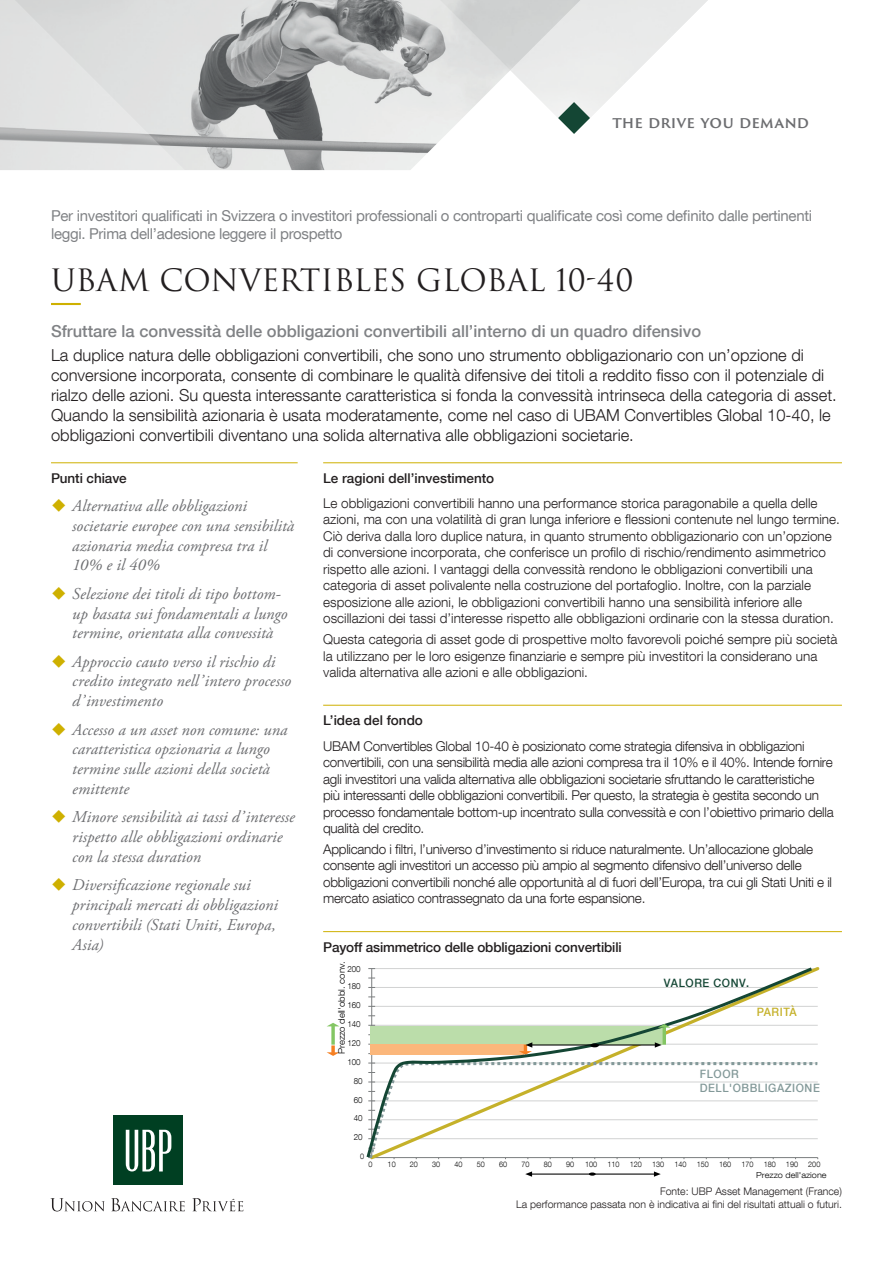
<style>
.page{position:relative;width:893px;height:1263px;background:#fff}
.page>*{position:absolute;margin:0;border:0;box-sizing:border-box;transform-origin:0 0}
.nom_du_fonds{font:30px "Trajan Pro 3";color:#231f20}
.t1{font:italic 16.5px/19.8px "Adobe Garamond Pro";letter-spacing:.005em;color:#6c6d70}
.Texte_Intro{font:300 16.5px/19.8px "Helvetica Neue LT Com";color:#231f20}
.Texte_Intro-2{font:500 16.5px "Helvetica Neue LT Com";color:#808285}
.Tagline{font:600 15.45px "Trajan Sans Pro";letter-spacing:.005em;color:#6c6d70}
.t2{font:15px/18px "Helvetica Neue LT Com";letter-spacing:-.02em;color:#808285}
.Texte{font:300 13.5px/16.5px "Helvetica Neue LT Com";color:#231f20}
.Texte-2{font:300 13.5px/16.5px "Helvetica Neue LT Com";letter-spacing:-.02em;color:#231f20}
.Titre_Niv_2{font:500 13.5px "Helvetica Neue LT Com";letter-spacing:-.01em;color:#231f20}
.t3{font:500 11.55px/13.8px "Helvetica Neue LT Com";letter-spacing:.05em;color:#839999;scale:.94 1}
.t4{font:500 11.55px "Helvetica Neue LT Com";letter-spacing:.05em;color:#144634;scale:.94 1}
.t5{font:500 11.55px "Helvetica Neue LT Com";letter-spacing:.05em;color:#c5b12a;scale:.94 1}
.Sources{font:300 10.5px "Helvetica Neue LT Com";color:#231f20}
.t6{font:300 9px "Helvetica Neue LT Com";color:#000001;scale:1.06 1}
.t7{font:300 8.4px "Helvetica Neue LT Com";color:#000001;scale:.94 1}
.t8{font:300 8.25px "Helvetica Neue LT Com";color:#000001;scale:1.09 1}
.t9{font:300 7.65px "Helvetica Neue LT Com";color:#000001;scale:.94 1}
</style>
<div class="page">
<svg style="left:50px;top:1198px;width:55px;height:13px"></svg>
<svg style="left:111px;top:1198px;width:74px;height:13px"></svg>
<svg style="left:192px;top:1198px;width:51px;height:13px"></svg>
<div style="left:113px;top:1116px;width:70px;height:69px;background:#003f22"></div>
<svg style="left:126px;top:1130px;width:45px;height:41px"></svg>
<hr style="left:51px;top:303px;width:30px;height:2px;background:#ceb000">
<hr style="left:323px;top:462px;width:519px;height:1px;background:#ceb000">
<hr style="left:323px;top:705px;width:519px;height:1px;background:#ceb000">
<hr style="left:51px;top:462px;width:247px;height:1px;background:#ceb000">
<svg style="left:213px;top:0;width:297px;height:171px;background:#bebfbf"></svg>
<svg style="left:0;top:0;width:213px;height:170px;background:#d8d9d9"></svg>
<svg style="left:510px;top:0;width:198px;height:134px"></svg>
<hr style="left:323px;top:931px;width:519px;height:1px;background:#ceb000">
<svg style="left:331px;top:1026px;width:4px;height:19px"></svg>
<svg style="left:327px;top:1023px;width:12px;height:3px"></svg>
<svg style="left:327px;top:1045px;width:13px;height:11px"></svg>
<hr style="left:531px;top:1173px;width:61px;height:1px;background:#000001">
<svg style="left:525px;top:1171px;width:7px;height:6px"></svg>
<svg style="left:589px;top:1172px;width:7px;height:4px"></svg>
<hr style="left:592px;top:1173px;width:63px;height:1px;background:#000001">
<svg style="left:654px;top:1171px;width:7px;height:6px"></svg>
<svg style="left:366px;top:967px;width:449px;height:190px"></svg>
<svg style="left:658px;top:1024px;width:13px;height:3px"></svg>
<svg style="left:367px;top:1042px;width:451px;height:118px"></svg>
<hr style="left:595px;top:1044px;width:61px;height:1px;background:#000001">
<hr style="left:531px;top:1044px;width:63px;height:1px;background:#000001">
<p class="Tagline" style="left:612px;top:111px;width:198px">THE DRIVE YOU DEMAND</p>
<p class="t2" style="left:51px;top:206px;width:763px">Per investitori qualificati in Svizzera o investitori professionali o controparti qualificate così come definito dalle pertinenti leggi. Prima dell’adesione leggere il prospetto</p>
<p class="nom_du_fonds" style="left:51px;top:260px;width:584px">UBAM CONVERTIBLES GLOBAL 10-40</p>
<p class="Texte_Intro-2" style="left:51px;top:321px;width:652px">Sfruttare la convessità delle obbligazioni convertibili all’interno di un quadro difensivo</p>
<p class="Texte_Intro" style="left:51px;top:345px;width:787px">La duplice natura delle obbligazioni convertibili, che sono uno strumento obbligazionario con un’opzione di conversione incorporata, consente di combinare le qualità difensive dei titoli a reddito fisso con il potenziale di rialzo delle azioni. Su questa interessante caratteristica si fonda la convessità intrinseca della categoria di asset.<br>Quando la sensibilità azionaria è usata moderatamente, come nel caso di UBAM Convertibles Global 10-40, le obbligazioni convertibili diventano una solida alternativa alle obbligazioni societarie.</p>
<p class="Titre_Niv_2" style="left:323px;top:470px;width:173px">Le ragioni dell’investimento</p>
<p class="Texte" style="left:323px;top:494px;width:518px">Le obbligazioni convertibili hanno una performance storica paragonabile a quella delle azioni, ma con una volatilità di gran lunga inferiore e flessioni contenute nel lungo termine.<br>Ciò deriva dalla loro duplice natura, in quanto strumento obbligazionario con un’opzione di conversione incorporata, che conferisce un profilo di rischio/rendimento asimmetrico rispetto alle azioni. I vantaggi della convessità rendono le obbligazioni convertibili una categoria di asset polivalente nella costruzione del portafoglio. Inoltre, con la parziale esposizione alle azioni, le obbligazioni convertibili hanno una sensibilità inferiore alle oscillazioni dei tassi d’interesse rispetto alle obbligazioni ordinarie con la stessa duration.</p>
<p class="Texte" style="left:323px;top:631px;width:516px">Questa categoria di asset gode di prospettive molto favorevoli poiché sempre più società la utilizzano per le loro esigenze finanziarie e sempre più investitori la considerano una valida alternativa alle azioni e alle obbligazioni.</p>
<p class="Titre_Niv_2" style="left:323px;top:712px;width:101px">L’idea del fondo</p>
<p class="Texte-2" style="left:323px;top:737px;width:512px">UBAM Convertibles Global 10-40 è posizionato come strategia difensiva in obbligazioni convertibili, con una sensibilità media alle azioni compresa tra il 10% e il 40%. Intende fornire agli investitori una valida alternativa alle obbligazioni societarie sfruttando le caratteristiche più interessanti delle obbligazioni convertibili. Per questo, la strategia è gestita secondo un processo fondamentale bottom-up incentrato sulla convessità e con l’obiettivo primario della qualità del credito.</p>
<p class="Texte-2" style="left:323px;top:840px;width:510px">Applicando i filtri, l’universo d’investimento si riduce naturalmente. Un’allocazione globale consente agli investitori un accesso più ampio al segmento difensivo dell’universo delle obbligazioni convertibili nonché alle opportunità al di fuori dell’Europa, tra cui gli Stati Uniti e il mercato asiatico contrassegnato da una forte espansione.</p>
<p class="Titre_Niv_2" style="left:51px;top:470px;width:77px">Punti chiave</p>
<p class="t1" style="left:72px;top:496px;width:223px">Alternativa alle obbligazioni societarie europee con una sensibilità azionaria media compresa tra il<br>10% e il 40%</p>
<p class="t1" style="left:72px;top:584px;width:217px">Selezione dei titoli di tipo bottom&shy;up basata sui fondamentali a lungo termine, orientata alla convessità</p>
<p class="t1" style="left:72px;top:652px;width:220px">Approccio cauto verso il rischio di credito integrato nell’intero processo d’investimento</p>
<p class="t1" style="left:72px;top:720px;width:217px">Accesso a un asset non comune: una caratteristica opzionaria a lungo termine sulle azioni della società emittente</p>
<p class="t1" style="left:72px;top:808px;width:224px">Minore sensibilità ai tassi d’interesse rispetto alle obbligazioni ordinarie con la stessa duration</p>
<p class="t1" style="left:72px;top:875px;width:207px">Diversificazione regionale sui principali mercati di obbligazioni convertibili (Stati Uniti, Europa,<br>Asia)</p>
<p class="Titre_Niv_2" style="left:323px;top:939px;width:300px">Payoff asimmetrico delle obbligazioni convertibili</p>
<p class="t6" style="left:336px;top:1054px;width:89px;rotate:-90deg">Prezzo dell'obbl. conv.</p>
<p class="t7" style="left:347px;top:964px;width:16px">200</p>
<p class="t7" style="left:347px;top:981px;width:16px">180</p>
<p class="t7" style="left:347px;top:1000px;width:16px">160</p>
<p class="t7" style="left:347px;top:1019px;width:16px">140</p>
<p class="t7" style="left:347px;top:1038px;width:16px">120</p>
<p class="t7" style="left:347px;top:1056px;width:16px">100</p>
<p class="t7" style="left:354px;top:1075px;width:11px">80</p>
<p class="t7" style="left:354px;top:1094px;width:11px">60</p>
<p class="t7" style="left:354px;top:1113px;width:11px">40</p>
<p class="t7" style="left:354px;top:1132px;width:11px">20</p>
<p class="t9" style="left:360px;top:1152px;width:6px">0</p>
<p class="t4" style="left:664px;top:976px;width:92px">VALORE CONV.</p>
<p class="t5" style="left:757px;top:1005px;width:44px">PARITÀ</p>
<p class="t3" style="left:700px;top:1067px;width:129px">FLOOR<br>DELL'OBBLIGAZIONE</p>
<p class="t9" style="left:368px;top:1160px;width:6px">0</p>
<p class="t9" style="left:388px;top:1160px;width:10px">10</p>
<p class="t9" style="left:410px;top:1160px;width:10px">20</p>
<p class="t9" style="left:432px;top:1160px;width:10px">30</p>
<p class="t9" style="left:455px;top:1160px;width:10px">40</p>
<p class="t9" style="left:477px;top:1160px;width:10px">50</p>
<p class="t9" style="left:499px;top:1160px;width:10px">60</p>
<p class="t9" style="left:521px;top:1160px;width:10px">70</p>
<p class="t9" style="left:544px;top:1160px;width:10px">80</p>
<p class="t9" style="left:566px;top:1160px;width:10px">90</p>
<p class="t9" style="left:585px;top:1160px;width:14px">100</p>
<p class="t9" style="left:607px;top:1160px;width:14px">110</p>
<p class="t9" style="left:630px;top:1160px;width:14px">120</p>
<p class="t9" style="left:652px;top:1160px;width:14px">130</p>
<p class="t9" style="left:674px;top:1160px;width:14px">140</p>
<p class="t9" style="left:697px;top:1160px;width:14px">150</p>
<p class="t9" style="left:719px;top:1160px;width:14px">160</p>
<p class="t9" style="left:741px;top:1160px;width:14px">170</p>
<p class="t9" style="left:764px;top:1160px;width:14px">180</p>
<p class="t9" style="left:786px;top:1160px;width:14px">190</p>
<p class="t9" style="left:808px;top:1160px;width:14px">200</p>
<p class="t8" style="left:756px;top:1170px;width:66px">Prezzo dell'azione</p>
<p class="Sources" style="left:660px;top:1185px;width:183px">Fonte: UBP Asset Management (France)</p>
<p class="Sources" style="left:516px;top:1197px;width:327px">La performance passata non è indicativa ai fini del risultati attuali o futuri.</p>
</div>
